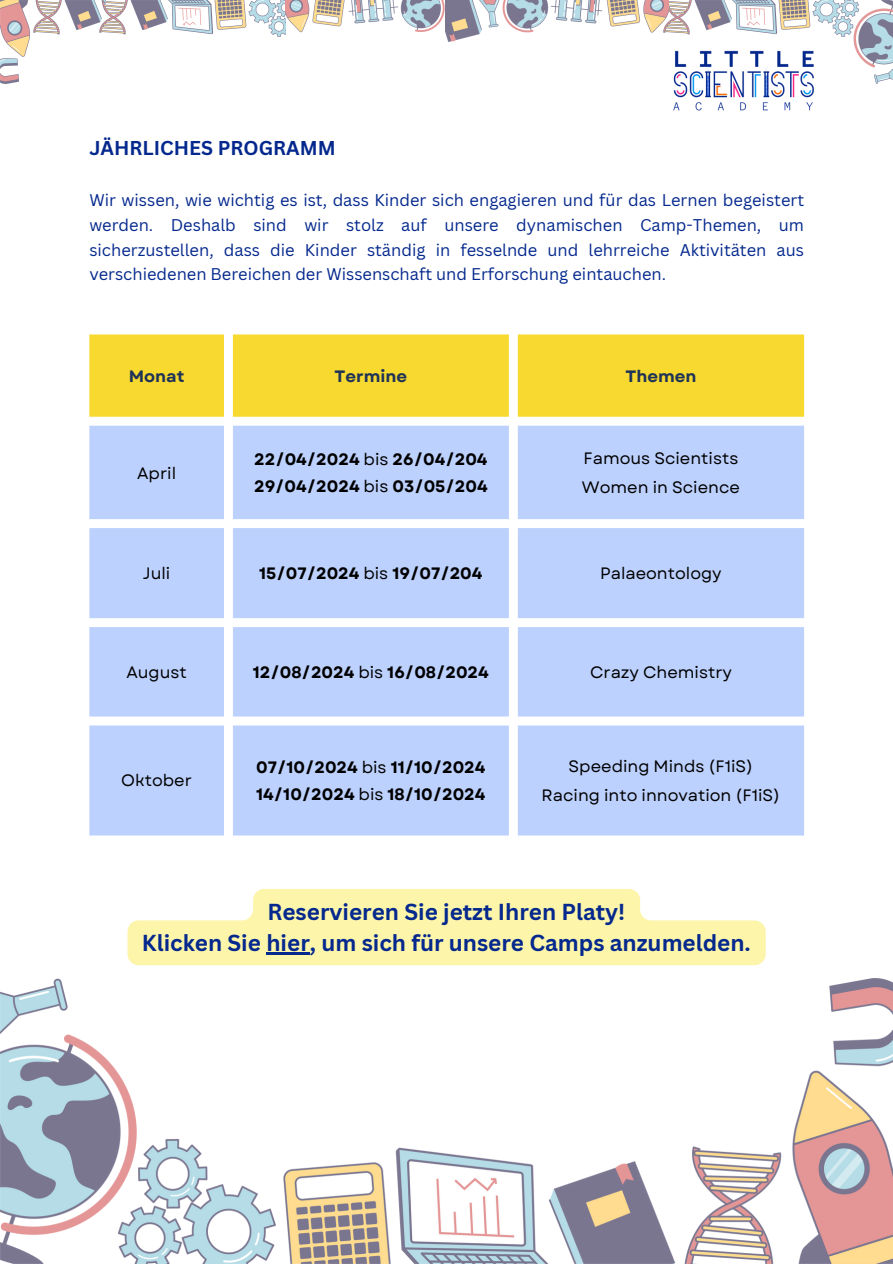
<style>
.page{position:relative;width:893px;height:1264px;background:#fff}
.page>*{position:absolute;margin:0;border:0;box-sizing:border-box;transform-origin:0 0}
.t1{font:700 22.5px/31.5px "Canva Sans";color:#04288d;text-align:center}
.t2{font:700 19.5px "Canva Sans";color:#04288d}
.t3{font:16.5px/24.8px "Canva Sans";color:#04288d;text-align:justify}
.t4{font:700 16.5px "Garet";color:#000}
.t5{font:16.5px "Garet";color:#000}
.t6{font:700 16.5px "Garet";color:#1f3356}
.s1{font-weight:400}
</style>
<div class="page">
<img style="left:0;top:978px;width:892px;height:285px">
<img style="left:668px;top:0;width:224px;height:84px">
<img style="left:105px;top:0;width:180px;height:36px">
<img style="left:0;top:0;width:105px;height:84px">
<img style="left:285px;top:0;width:383px;height:42px">
<div style="left:89px;top:334px;width:715px;height:83px;background:#f8d92f"></div>
<svg style="left:89px;top:425px;width:715px;height:410px;background:#c2d5fe"></svg>
<svg style="left:127px;top:889px;width:638px;height:76px;fill:#fcf5aa"></svg>
<hr style="left:266px;top:952px;width:44px;height:2px;background:#04288d">
<img style="left:668px;top:42px;width:157px;height:69px">
<p class="t2" style="left:89px;top:135px;width:248px">JÄHRLICHES PROGRAMM</p>
<p class="t3" style="left:89px;top:187px;width:716px">Wir wissen, wie wichtig es ist, dass Kinder sich engagieren und für das Lernen begeistert werden. Deshalb sind wir stolz auf unsere dynamischen Camp-Themen, um sicherzustellen, dass die Kinder ständig in fesselnde und lehrreiche Aktivitäten aus verschiedenen Bereichen der Wissenschaft und Erforschung eintauchen.</p>
<p class="t6" style="left:129px;top:364px;width:57px">Monat</p>
<p class="t6" style="left:334px;top:364px;width:74px">Termine</p>
<p class="t6" style="left:625px;top:364px;width:73px">Themen</p>
<p class="t5" style="left:137px;top:461px;width:40px">April</p>
<p class="t4" style="left:254px;top:447px;width:235px">22/04/2024 <span class="s1">bis</span> 26/04/204</p>
<p class="t4" style="left:254px;top:474px;width:235px">29/04/2024 <span class="s1">bis</span> 03/05/204</p>
<p class="t5" style="left:583px;top:446px;width:156px">Famous Scientists</p>
<p class="t5" style="left:582px;top:475px;width:159px">Women in Science</p>
<p class="t5" style="left:143px;top:561px;width:29px">Juli</p>
<p class="t4" style="left:259px;top:561px;width:225px">15/07/2024 <span class="s1">bis</span> 19/07/204</p>
<p class="t5" style="left:600px;top:561px;width:123px">Palaeontology</p>
<p class="t5" style="left:126px;top:660px;width:62px">August</p>
<p class="t4" style="left:253px;top:660px;width:237px">12/08/2024 <span class="s1">bis</span> 16/08/2024</p>
<p class="t5" style="left:590px;top:660px;width:143px">Crazy Chemistry</p>
<p class="t5" style="left:121px;top:768px;width:72px">Oktober</p>
<p class="t4" style="left:256px;top:755px;width:231px">07/10/2024 <span class="s1">bis</span> 11/10/2024</p>
<p class="t4" style="left:256px;top:782px;width:231px">14/10/2024 <span class="s1">bis</span> 18/10/2024</p>
<p class="t5" style="left:568px;top:754px;width:186px">Speeding Minds (F1iS)</p>
<p class="t5" style="left:541px;top:783px;width:240px">Racing into innovation (F1iS)</p>
<p class="t1" style="left:142px;top:895px;width:610px">Reservieren Sie jetzt Ihren Platy!<br>Klicken Sie hier, um sich für unsere Camps anzumelden.</p>
</div>
